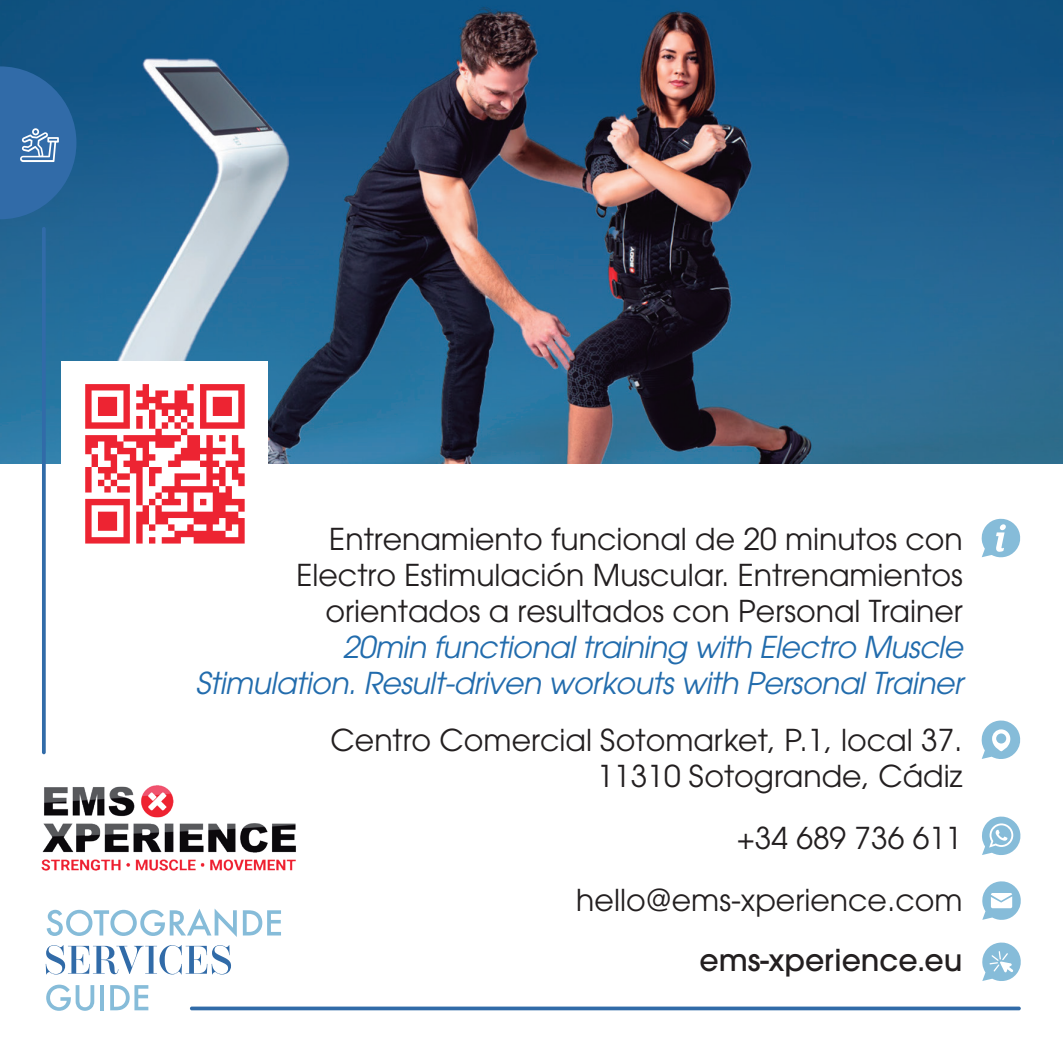
<style>
.page{position:relative;width:1063px;height:1063px;background:#fff}
.page>*{position:absolute;margin:0;border:0;box-sizing:border-box;transform-origin:0 0}
.t1{font:30px/36px "ITC Avant Garde Std";color:#231f20;text-align:right}
.t2{font:italic 30px/36px "ITC Avant Garde Std";letter-spacing:-.015em;color:#226cad;text-align:right}
.t3{font:500 30px "ITC Avant Garde Std";color:#231f20}
</style>
<div class="page">
<img style="left:0;top:0;width:1063px;height:464px">
<img style="left:41px;top:785px;width:255px;height:86px">
<svg style="left:981px;top:518px;width:40px;height:40px"></svg>
<svg style="left:982px;top:881px;width:39px;height:39px"></svg>
<svg style="left:981px;top:720px;width:40px;height:39px"></svg>
<svg style="left:982px;top:942px;width:39px;height:39px"></svg>
<svg style="left:982px;top:816px;width:39px;height:39px"></svg>
<div style="left:62px;top:361px;width:206px;height:206px;background:#fff"></div>
<hr style="left:190px;top:1007px;width:831px;height:3px;background:#316ba8;border-radius:2px">
<hr style="left:42px;top:227px;width:4px;height:527px;background:#316ba8;border-radius:2px">
<svg style="left:47px;top:909px;width:190px;height:28px"></svg>
<svg style="left:243px;top:910px;width:38px;height:26px"></svg>
<svg style="left:46px;top:945px;width:185px;height:29px"></svg>
<svg style="left:46px;top:985px;width:48px;height:26px"></svg>
<hr style="left:100px;top:985px;width:4px;height:25px;background:#86bcd9">
<svg style="left:110px;top:985px;width:38px;height:25px"></svg>
<svg style="left:85px;top:384px;width:160px;height:160px"></svg>
<svg style="left:0;top:66px;width:76px;height:153px;background:#336da4"></svg>
<p class="t1" style="left:296px;top:520px;width:668px">Entrenamiento funcional de 20 minutos con<br>Electro Estimulación Muscular. Entrenamientos orientados a resultados con Personal Trainer</p>
<p class="t2" style="left:195px;top:628px;width:769px">20min functional training with Electro Muscle<br>Stimulation. Result-driven workouts with Personal Trainer</p>
<p class="t1" style="left:330px;top:721px;width:634px">Centro Comercial Sotomarket, P.1, local 37.<br>11310 Sotogrande, Cádiz</p>
<p class="t1" style="left:576px;top:806px;width:388px;line-height:62.2px">+34 689 736 611 hello@ems-xperience.com</p>
<p class="t3" style="left:699px;top:941px;width:265px">ems-xperience.eu</p>
</div>
